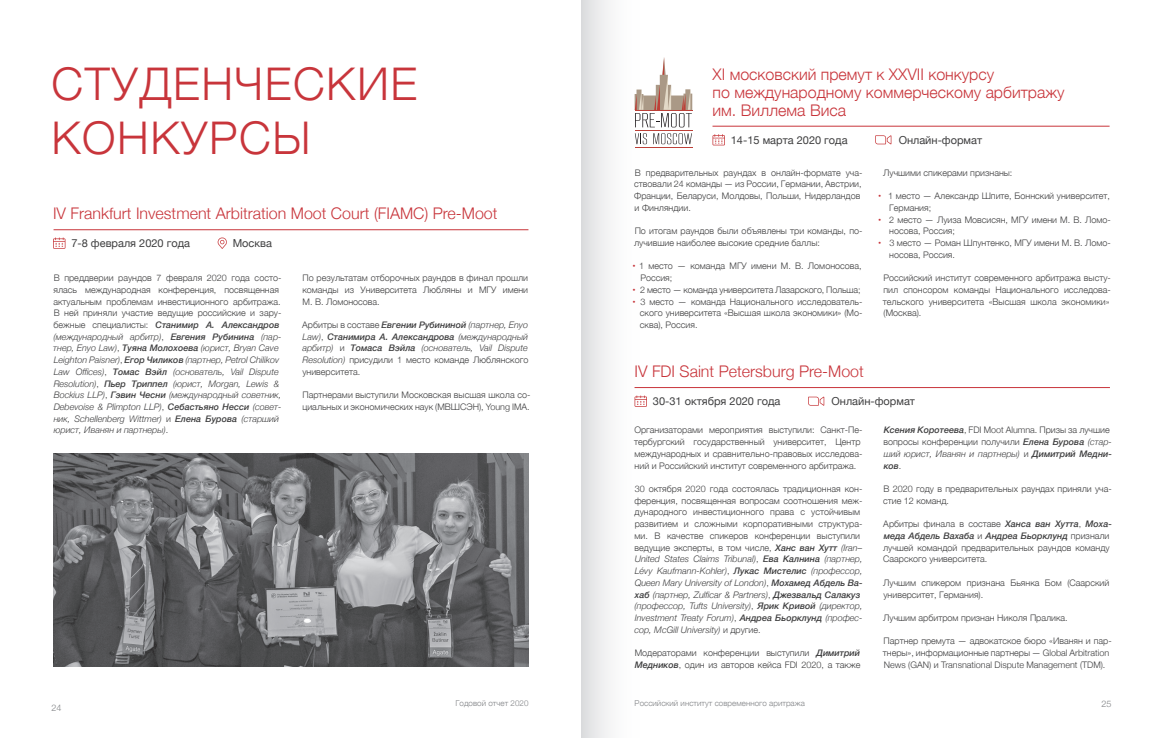
<style>
.page{position:relative;width:1163px;height:738px;background:#fff}
.page>*{position:absolute;margin:0;border:0;box-sizing:border-box;transform-origin:0 0}
.Headline_2{font:300 45px/54px "Helvetica Neue";letter-spacing:.035em;color:#c8353b}
.Headline_4{font:300 16px/18px "Helvetica Neue";color:#c8353b}
.Headline_4-2{font:11px "Helvetica Neue";color:#3e3e3f}
.Body_Text{font:300 9px/11.7px "Helvetica Neue";color:#3e3e3f}
.Body_Text-2{font:italic 300 9px/11.7px "Helvetica Neue";color:#3e3e3f}
.t1{font:300 9px "Helvetica Neue";color:#808285}
.Body_Text-3{font:300 8px "Helvetica Neue";letter-spacing:.005em;color:#808285}
.s1{font-style:normal}
.s2{font-weight:500}
.s3{font-weight:400;color:#c8353b}
.s4{font-weight:500;font-style:italic}
.s5{font-style:italic}
</style>
<div class="page">
<svg style="left:53px;top:237px;width:12px;height:11px"></svg>
<svg style="left:218px;top:237px;width:9px;height:12px"></svg>
<svg style="left:712px;top:134px;width:12px;height:11px"></svg>
<svg style="left:875px;top:135px;width:16px;height:9px"></svg>
<svg style="left:641px;top:395px;width:6px;height:11px"></svg>
<svg style="left:808px;top:396px;width:16px;height:9px"></svg>
<svg style="left:653px;top:133px;width:38px;height:11px"></svg>
<svg style="left:642px;top:133px;width:5px;height:11px"></svg>
<hr style="left:634px;top:130px;width:58px;height:1px;background:#bd4038">
<hr style="left:634px;top:147px;width:58px;height:1px;background:#bd4038">
<svg style="left:641px;top:57px;width:51px;height:70px"></svg>
<hr style="left:54px;top:229px;width:474px;height:1px;background:#c8353b">
<hr style="left:712px;top:126px;width:397px;height:1px;background:#c8353b">
<hr style="left:634px;top:387px;width:475px;height:1px;background:#c8353b">
<img style="left:53px;top:453px;width:475px;height:213px">
<div style="left:581px;top:0;width:60px;height:737px;background:linear-gradient(to right,#e1e2e4,#fff)"></div>
<p class="Headline_2" style="left:51px;top:54px;width:367px">СТУДЕНЧЕСКИЕ<br>КОНКУРСЫ</p>
<p class="Headline_4" style="left:53px;top:203px;width:446px">IV Frankfurt Investment Arbitration Moot Court (FIAMC) Pre-Moot</p>
<p class="Headline_4-2" style="left:71px;top:235px;width:120px">7-8 февраля 2020 года</p>
<p class="Headline_4-2" style="left:233px;top:235px;width:41px">Москва</p>
<p class="Body_Text-2" style="left:53px;top:271px;width:230px"><span class="s1">В преддверии раундов 7 февраля 2020 года состо&shy;ялась международная конференция, посвященная актуальным проблемам инвестиционного арбитража.<br>В ней приняли участие ведущие российские и зару&shy;бежные специалисты:</span> <span class="s2">Станимир А. Александров </span>(международный арбитр)<span class="s1">,</span> <span class="s2">Евгения Рубинина</span> (пар&shy;тнер, Enyo Law)<span class="s1">,</span> <span class="s2">Туяна Молохоева</span> (юрист, Bryan Cave Leighton Paisner)<span class="s1">,</span> <span class="s2">Егор Чиликов</span> (партнер, Petrol Chilikov Law Offices)<span class="s1">,</span> <span class="s2">Томас Вэйл</span> (основатель, Vail Dispute Resolution)<span class="s1">,</span> <span class="s2">Пьер Триппел</span> (юрист, Morgan, Lewis &amp; Bockius LLP)<span class="s1">,</span> <span class="s2">Гэвин Чесни</span> (международный советник, Debevoise &amp; Plimpton LLP)<span class="s1">,</span> <span class="s2">Себастьяно Несси</span> (совет&shy;ник, Schellenberg Wittmer) <span class="s1">и</span> <span class="s2">Елена Бурова</span> (старший юрист, Иванян и партнеры)<span class="s1">.</span></p>
<p class="Body_Text" style="left:302px;top:271px;width:227px;text-align:justify">По результатам отборочных раундов в финал прошли команды из Университета Любляны и МГУ имени М. В. Ломоносова.</p>
<p class="Body_Text-2" style="left:302px;top:318px;width:228px;text-align:justify"><span class="s1">Арбитры в составе</span> <span class="s2">Евгении Рубининой</span> (партнер, Enyo Law)<span class="s1">,</span> <span class="s2">Станимира А. Александрова</span> (международный арбитр) <span class="s1">и</span> <span class="s2">Томаса Вэйла</span> (основатель, Vail Dispute Resolution) <span class="s1">присудили 1 место команде Люблянского университета.</span></p>
<p class="Body_Text" style="left:302px;top:388px;width:229px">Партнерами выступили Московская высшая школа со&shy;циальных и экономических наук (МВШСЭН), Young IMA.</p>
<p class="Headline_4" style="left:712px;top:64px;width:353px">XI московский премут к XXVII конкурсу<br>по международному коммерческому арбитражу им. Виллема Виса</p>
<p class="Headline_4-2" style="left:730px;top:132px;width:118px">14-15 марта 2020 года</p>
<p class="Headline_4-2" style="left:898px;top:132px;width:85px">Онлайн-формат</p>
<p class="Body_Text" style="left:634px;top:166px;width:230px">В предварительных раундах в онлайн-формате уча&shy;ствовали 24 команды — из России, Германии, Австрии, Франции, Беларуси, Молдовы, Польши, Нидерландов и Финляндии.</p>
<p class="Body_Text" style="left:634px;top:224px;width:230px">По итогам раундов были объявлены три команды, по&shy;лучившие наиболее высокие средние баллы:</p>
<p class="Body_Text" style="left:640px;top:259px;width:223px;text-indent:-8px"><span class="s3">•</span> 1 место — команда МГУ имени М. В. Ломоносова,<br>Россия;</p>
<p class="Body_Text" style="left:632px;top:283px;width:230px"><span class="s3">•</span> 2 место — команда университета Лазарского, Польша;</p>
<p class="Body_Text" style="left:640px;top:294px;width:224px;text-align:justify;text-indent:-8px"><span class="s3">•</span> 3 место — команда Национального исследователь&shy;ского университета «Высшая школа экономики» (Мо&shy;сква), Россия.</p>
<p class="Headline_4" style="left:634px;top:361px;width:231px">IV FDI Saint Petersburg Pre-Moot</p>
<p class="Headline_4-2" style="left:652px;top:393px;width:129px">30-31 октября 2020 года</p>
<p class="Headline_4-2" style="left:831px;top:393px;width:85px">Онлайн-формат</p>
<p class="Body_Text" style="left:634px;top:423px;width:230px">Организаторами мероприятия выступили: Санкт-Пе&shy;тербургский государственный университет, Центр международных и сравнительно-правовых исследова&shy;ний и Российский институт современного арбитража.</p>
<p class="Body_Text" style="left:634px;top:482px;width:230px">30 октября 2020 года состоялась традиционная кон&shy;ференция, посвященная вопросам соотношения меж&shy;дународного инвестиционного права с устойчивым развитием и сложными корпоративными структура&shy;ми. В качестве спикеров конференции выступили ведущие эксперты, в том числе, <span class="s4">Ханс ван Хутт</span> <span class="s5">(Iran– United States Claims Tribunal)</span>, <span class="s4">Ева Калнина</span> <span class="s5">(партнер, Lévy Kaufmann-Kohler)</span>, <span class="s4">Лукас Мистелис</span> <span class="s5">(профессор, Queen Mary University of London)</span>, <span class="s4">Мохамед Абдель Ва&shy;хаб</span> <span class="s5">(партнер, Zulficar &amp; Partners)</span>, <span class="s4">Джезвальд Салакуз </span><span class="s5">(профессор, Tufts University)</span>, <span class="s4">Ярик Кривой</span> <span class="s5">(директор, Investment Treaty Forum)</span>, <span class="s4">Андреа Бьорклунд</span> <span class="s5">(профес&shy;сор, McGill University)</span> и другие.</p>
<p class="Body_Text" style="left:634px;top:645px;width:227px">Модераторами конференции выступили <span class="s4">Димитрий<br>Медников</span>, один из авторов кейса FDI 2020, а также</p>
<p class="Body_Text" style="left:883px;top:166px;width:131px">Лучшими спикерами признаны:</p>
<p class="Body_Text" style="left:889px;top:189px;width:222px;text-indent:-11px"><span class="s3">•</span> 1 место — Александр Шпите, Боннский университет,<br>Германия;</p>
<p class="Body_Text" style="left:889px;top:213px;width:223px;text-indent:-11px"><span class="s3">•</span> 2 место — Луиза Мовсисян, МГУ имени М. В. Ломо&shy;носова, Россия;</p>
<p class="Body_Text" style="left:889px;top:236px;width:223px;text-indent:-11px"><span class="s3">•</span> 3 место — Роман Шпунтенко, МГУ имени М. В. Ломо&shy;носова, Россия.</p>
<p class="Body_Text" style="left:882px;top:271px;width:229px">Российский институт современного арбитража высту&shy;пил спонсором команды Национального исследова&shy;тельского университета «Высшая школа экономики» (Москва).</p>
<p class="Body_Text" style="left:883px;top:423px;width:230px"><span class="s4">Ксения Коротеева</span>, FDI Moot Alumna. Призы за лучшие вопросы конференции получили <span class="s4">Елена Бурова</span> <span class="s5">(стар&shy;ший юрист, Иванян и партнеры)</span> и <span class="s4">Димитрий Медни&shy;ков</span>.</p>
<p class="Body_Text" style="left:883px;top:482px;width:230px">В 2020 году в предварительных раундах приняли уча&shy;стие 12 команд.</p>
<p class="Body_Text" style="left:883px;top:517px;width:230px">Арбитры финала в составе <span class="s4">Ханса ван Хутта</span>, <span class="s4">Моха&shy;меда Абдель Вахаба</span> и <span class="s4">Андреа Бьорклунд</span> признали лучшей командой предварительных раундов команду Саарского университета.</p>
<p class="Body_Text" style="left:883px;top:575px;width:228px">Лучшим спикером признана Бьянка Бом (Саарский университет, Германия).</p>
<p class="Body_Text" style="left:883px;top:610px;width:186px">Лучшим арбитром признан Николя Пралика.</p>
<p class="Body_Text" style="left:882px;top:634px;width:230px">Партнер премута — адвокатское бюро «Иванян и пар&shy;тнеры», информационные партнеры — Global Arbitration<br>News (GAN) и Transnational Dispute Management (TDM).</p>
<p class="t1" style="left:52px;top:700px;width:12px">24</p>
<p class="Body_Text-3" style="left:455px;top:696px;width:75px">Годовой отчет 2020</p>
<p class="Body_Text-3" style="left:634px;top:696px;width:172px">Российский институт современного аритража</p>
<p class="t1" style="left:1101px;top:696px;width:12px">25</p>
</div>
